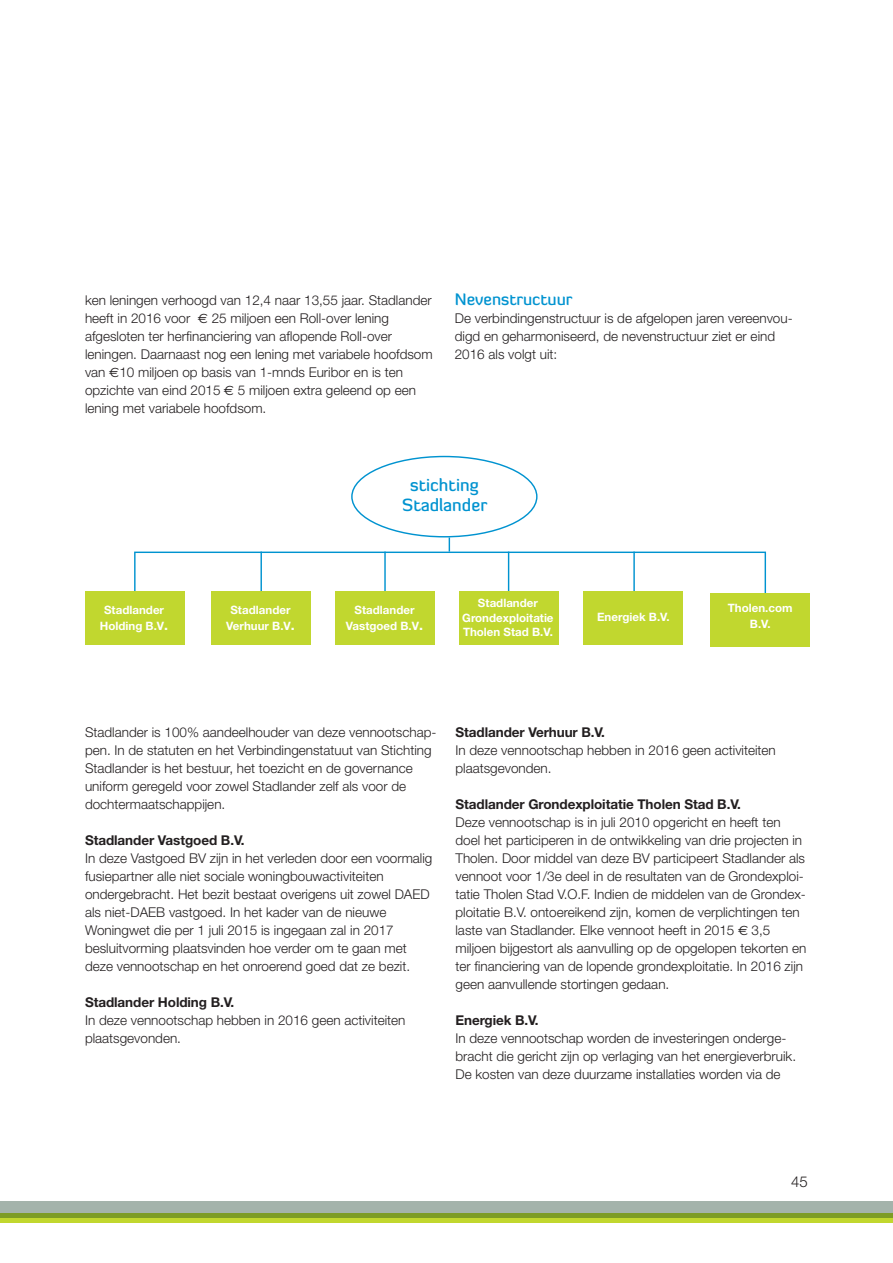
<style>
.page{position:relative;width:893px;height:1263px;background:#fff}
.page>*{position:absolute;margin:0;border:0;box-sizing:border-box;transform-origin:0 0}
.t1{font:500 17.25px/20.2px "Diavlo";color:#0093d0;text-align:center}
.t2{font:500 16.5px "Diavlo";color:#0093d0}
.t3{font:300 15px "Helvetica Neue";color:#231f20}
.t4{font:300 13.5px/18px "Helvetica Neue";color:#231f20}
.t5{font:700 13.5px "Helvetica Neue";letter-spacing:-.005em;color:#231f20}
.t6{font:700 11.55px/16.5px "Helvetica Neue CE";color:#fff;text-align:center}
.s1{font-family:"Euro Sans";font-weight:400}
.s2{font-size:14.4px}
</style>
<div class="page">
<svg style="left:133px;top:537px;width:634px;height:71px"></svg>
<hr style="left:508px;top:552px;width:1px;height:55px;background:#0093d0">
<hr style="left:633px;top:552px;width:2px;height:55px;background:#0093d0">
<div style="left:85px;top:592px;width:99px;height:53px;background:#c1d72f"></div>
<div style="left:212px;top:592px;width:99px;height:53px;background:#c1d72f"></div>
<div style="left:336px;top:592px;width:99px;height:53px;background:#c1d72f"></div>
<div style="left:460px;top:592px;width:99px;height:53px;background:#c1d72f"></div>
<div style="left:584px;top:592px;width:99px;height:53px;background:#c1d72f"></div>
<div style="left:711px;top:593px;width:99px;height:53px;background:#c1d72f"></div>
<div style="left:0;top:1201px;width:893px;height:17px;background:#a4b3ab"></div>
<div style="left:0;top:1218px;width:893px;height:5px;background:#c1d72f"></div>
<div style="left:0;top:1213px;width:893px;height:5px;background:#7d9c26"></div>
<p class="t4" style="left:85px;top:293px;width:349px">ken leningen verhoogd van 12,4 naar 13,55 jaar. Stadlander heeft in 2016 voor <span class="s1">€</span> 25 miljoen een Roll-over lening afgesloten ter herfinanciering van aflopende Roll-over leningen. Daarnaast nog een lening met variabele hoofdsom van <span class="s1">€</span>10 miljoen op basis van 1-mnds Euribor en is ten opzichte van eind 2015 <span class="s1">€</span> 5 miljoen extra geleend op een lening met variabele hoofdsom.</p>
<p class="t2" style="left:455px;top:292px;width:119px">Nevenstructuur</p>
<p class="t4" style="left:455px;top:311px;width:339px">De verbindingenstructuur is de afgelopen jaren vereenvou&shy;digd en geharmoniseerd, de nevenstructuur ziet er eind<br>2016 als volgt uit:</p>
<p class="t1" style="left:402px;top:476px;width:87px">stichting<br>Stadlander</p>
<p class="t6" style="left:100px;top:602px;width:70px">Stadlander<br>Holding B.V<span class="s2">.</span></p>
<p class="t6" style="left:226px;top:602px;width:70px">Stadlander<br>Verhuur B.V<span class="s2">.</span></p>
<p class="t6" style="left:346px;top:602px;width:79px">Stadlander<br>Vastgoed B.V<span class="s2">.</span></p>
<p class="t6" style="left:462px;top:597px;width:93px;line-height:14.4px">Stadlander<br>Grondexploitatie<br>Tholen Stad B.V.</p>
<p class="t6" style="left:597px;top:610px;width:74px">Energiek B.V.</p>
<p class="t6" style="left:728px;top:600px;width:66px">Tholen.com<br>B.V.</p>
<p class="t4" style="left:85px;top:725px;width:353px">Stadlander is 100% aandeelhouder van deze vennootschap&shy;pen. In de statuten en het Verbindingenstatuut van Stichting Stadlander is het bestuur, het toezicht en de governance uniform geregeld voor zowel Stadlander zelf als voor de dochtermaatschappijen.</p>
<p class="t5" style="left:85px;top:835px;width:161px">Stadlander Vastgoed B.V.</p>
<p class="t4" style="left:85px;top:851px;width:349px">In deze Vastgoed BV zijn in het verleden door een voormalig fusiepartner alle niet sociale woningbouwactiviteiten ondergebracht. Het bezit bestaat overigens uit zowel DAED als niet-DAEB vastgoed. In het kader van de nieuwe Woningwet die per 1 juli 2015 is ingegaan zal in 2017 besluitvorming plaatsvinden hoe verder om te gaan met deze vennootschap en het onroerend goed dat ze bezit.</p>
<p class="t5" style="left:85px;top:997px;width:151px">Stadlander Holding B.V.</p>
<p class="t4" style="left:85px;top:1013px;width:322px">In deze vennootschap hebben in 2016 geen activiteiten plaatsgevonden.</p>
<p class="t5" style="left:455px;top:727px;width:151px">Stadlander Verhuur B.V.</p>
<p class="t4" style="left:455px;top:743px;width:322px">In deze vennootschap hebben in 2016 geen activiteiten plaatsgevonden.</p>
<p class="t5" style="left:455px;top:799px;width:287px">Stadlander Grondexploitatie Tholen Stad B.V.</p>
<p class="t4" style="left:455px;top:815px;width:352px">Deze vennootschap is in juli 2010 opgericht en heeft ten doel het participeren in de ontwikkeling van drie projecten in Tholen. Door middel van deze BV participeert Stadlander als vennoot voor 1/3e deel in de resultaten van de Grondexploi&shy;tatie Tholen Stad V.O.F. Indien de middelen van de Grondex&shy;ploitatie B.V. ontoereikend zijn, komen de verplichtingen ten laste van Stadlander. Elke vennoot heeft in 2015 <span class="s1">€</span> 3,5 miljoen bijgestort als aanvulling op de opgelopen tekorten en ter financiering van de lopende grondexploitatie. In 2016 zijn geen aanvullende stortingen gedaan.</p>
<p class="t5" style="left:455px;top:1015px;width:85px">Energiek B.V.</p>
<p class="t4" style="left:455px;top:1031px;width:342px">In deze vennootschap worden de investeringen onderge&shy;bracht die gericht zijn op verlaging van het energieverbruik.<br>De kosten van deze duurzame installaties worden via de</p>
<p class="t3" style="left:791px;top:1176px;width:18px">45</p>
</div>
